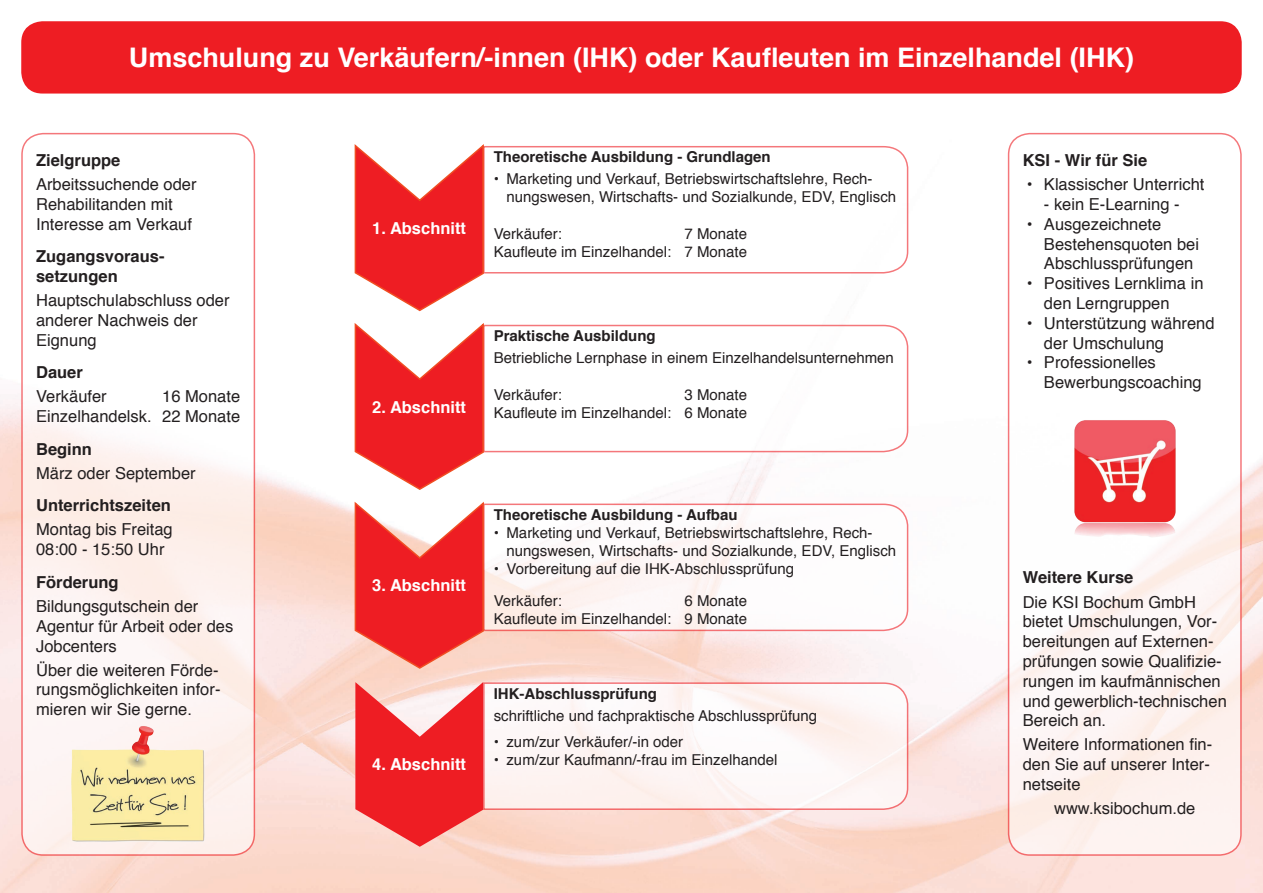
<style>
.page{position:relative;width:1263px;height:893px;background:#fff}
.page>*{position:absolute;margin:0;border:0;box-sizing:border-box;transform-origin:0 0}
.t1{font:700 27px "Helvetica";color:#fff}
.t2{font:16.5px/19.8px "Helvetica";color:#231f20}
.t3{font:700 16.5px/19.8px "Helvetica";color:#231f20}
.t4{font:700 16.5px "Helvetica";color:#fff}
.t5{font:15px/18px "Helvetica";color:#231f20}
.t6{font:700 15px "Helvetica";color:#231f20}
</style>
<div class="page">
<img style="left:0;top:21px;width:1263px;height:872px">
<div style="left:21px;top:21px;width:1221px;height:73px;background:#ee1d23;border-radius:21px"></div>
<svg style="left:485px;top:145px;width:424px;height:129px"></svg>
<svg style="left:354px;top:142px;width:131px;height:170px"></svg>
<svg style="left:485px;top:324px;width:424px;height:129px"></svg>
<svg style="left:354px;top:321px;width:131px;height:170px"></svg>
<svg style="left:485px;top:503px;width:424px;height:129px"></svg>
<svg style="left:354px;top:500px;width:131px;height:170px;background:#f25b5c"></svg>
<svg style="left:483px;top:682px;width:426px;height:129px"></svg>
<svg style="left:355px;top:682px;width:128px;height:165px;background:#f15456"></svg>
<svg style="left:22px;top:134px;width:232px;height:721px"></svg>
<div style="left:21px;top:133px;width:234px;height:723px;border:2px solid #ee1d23;border-radius:21px"></div>
<img style="left:67px;top:722px;width:143px;height:125px">
<div style="left:1008px;top:134px;width:233px;height:721px;background:linear-gradient(to bottom,#fff,#fdf1ee);border-radius:21px"></div>
<div style="left:1008px;top:133px;width:234px;height:723px;border:2px solid #ee1d23;border-radius:21px"></div>
<img style="left:1055px;top:405px;width:139px;height:139px">
<p class="t1" style="left:129px;top:36px;width:1007px">Umschulung zu Verkäufern/-innen (IHK) oder Kaufleuten im Einzelhandel (IHK)</p>
<p class="t3" style="left:36px;top:151px;width:86px">Zielgruppe</p>
<p class="t2" style="left:36px;top:175px;width:162px">Arbeitssuchende oder<br>Rehabilitanden mit<br>Interesse am Verkauf</p>
<p class="t3" style="left:36px;top:247px;width:130px">Zugangsvoraus&shy;setzungen</p>
<p class="t2" style="left:36px;top:291px;width:195px">Hauptschulabschluss oder anderer Nachweis der<br>Eignung</p>
<p class="t3" style="left:36px;top:363px;width:48px">Dauer</p>
<p class="t2" style="left:36px;top:387px;width:72px">Verkäufer</p>
<p class="t2" style="left:162px;top:387px;width:79px">16 Monate</p>
<p class="t2" style="left:36px;top:407px;width:206px">Einzelhandelsk. 22 Monate</p>
<p class="t3" style="left:36px;top:439px;width:57px">Beginn</p>
<p class="t2" style="left:36px;top:464px;width:161px">März oder September</p>
<p class="t3" style="left:36px;top:496px;width:136px">Unterrichtszeiten</p>
<p class="t2" style="left:36px;top:520px;width:138px">Montag bis Freitag</p>
<p class="t2" style="left:36px;top:540px;width:130px">08:00 - 15:50 Uhr</p>
<p class="t3" style="left:36px;top:572px;width:84px">Förderung</p>
<p class="t2" style="left:36px;top:597px;width:199px">Bildungsgutschein der<br>Agentur für Arbeit oder des<br>Jobcenters</p>
<p class="t2" style="left:36px;top:660px;width:186px;text-align:justify">Über die weiteren Förde&shy;rungsmöglichkeiten infor&shy;mieren wir Sie gerne.</p>
<p class="t4" style="left:372px;top:215px;width:95px">1. Abschnitt</p>
<p class="t6" style="left:494px;top:145px;width:278px">Theoretische Ausbildung - Grundlagen</p>
<p class="t5" style="left:506px;top:171px;width:391px;text-indent:-13px">• Marketing und Verkauf, Betriebswirtschaftslehre, Rech&shy;nungswesen, Wirtschafts- und Sozialkunde, EDV, Englisch</p>
<p class="t5" style="left:494px;top:225px;width:70px">Verkäufer:</p>
<p class="t5" style="left:684px;top:225px;width:64px">7 Monate</p>
<p class="t5" style="left:494px;top:243px;width:255px">Kaufleute im Einzelhandel: 7 Monate</p>
<p class="t4" style="left:372px;top:393px;width:95px">2. Abschnitt</p>
<p class="t6" style="left:494px;top:324px;width:163px">Praktische Ausbildung</p>
<p class="t5" style="left:494px;top:349px;width:402px">Betriebliche Lernphase in einem Einzelhandelsunternehmen</p>
<p class="t5" style="left:494px;top:386px;width:70px">Verkäufer:</p>
<p class="t5" style="left:684px;top:386px;width:64px">3 Monate</p>
<p class="t5" style="left:494px;top:404px;width:255px">Kaufleute im Einzelhandel: 6 Monate</p>
<p class="t4" style="left:372px;top:572px;width:95px">3. Abschnitt</p>
<p class="t4" style="left:372px;top:751px;width:95px">4. Abschnitt</p>
<p class="t6" style="left:494px;top:502px;width:245px">Theoretische Ausbildung - Aufbau</p>
<p class="t5" style="left:506px;top:524px;width:391px;text-indent:-13px">• Marketing und Verkauf, Betriebswirtschaftslehre, Rech&shy;nungswesen, Wirtschafts- und Sozialkunde, EDV, Englisch</p>
<p class="t5" style="left:494px;top:560px;width:302px">• Vorbereitung auf die IHK-Abschlussprüfung</p>
<p class="t5" style="left:494px;top:592px;width:70px">Verkäufer:</p>
<p class="t5" style="left:684px;top:592px;width:64px">6 Monate</p>
<p class="t5" style="left:494px;top:610px;width:255px">Kaufleute im Einzelhandel: 9 Monate</p>
<p class="t6" style="left:494px;top:681px;width:165px">IHK-Abschlussprüfung</p>
<p class="t5" style="left:494px;top:707px;width:325px">schriftliche und fachpraktische Abschlussprüfung</p>
<p class="t5" style="left:494px;top:734px;width:191px">• zum/zur Verkäufer/-in oder</p>
<p class="t5" style="left:494px;top:752px;width:285px">• zum/zur Kaufmann/-frau im Einzelhandel</p>
<p class="t3" style="left:1023px;top:151px;width:126px">KSI - Wir für Sie</p>
<p class="t2" style="left:1027px;top:175px;width:179px">• Klassischer Unterricht</p>
<p class="t2" style="left:1044px;top:195px;width:137px">- kein E-Learning -</p>
<p class="t2" style="left:1044px;top:215px;width:157px;text-indent:-17px">• Ausgezeichnete<br>Bestehensquoten bei<br>Abschlussprüfungen</p>
<p class="t2" style="left:1044px;top:274px;width:161px;text-indent:-17px">• Positives Lernklima in den Lerngruppen</p>
<p class="t2" style="left:1044px;top:314px;width:172px;text-indent:-17px">• Unterstützung während der Umschulung</p>
<p class="t2" style="left:1044px;top:353px;width:159px;text-indent:-17px">• Professionelles<br>Bewerbungscoaching</p>
<p class="t3" style="left:1023px;top:568px;width:112px">Weitere Kurse</p>
<p class="t2" style="left:1023px;top:592px;width:206px">Die KSI Bochum GmbH bietet Umschulungen, Vor&shy;bereitungen auf Externen&shy;prüfungen sowie Qualifizie&shy;rungen im kaufmännischen und gewerblich-technischen<br>Bereich an.</p>
<p class="t2" style="left:1023px;top:735px;width:191px">Weitere Informationen fin&shy;den Sie auf unserer Inter&shy;netseite</p>
<p class="t2" style="left:1054px;top:799px;width:143px">www.ksibochum.de</p>
</div>
